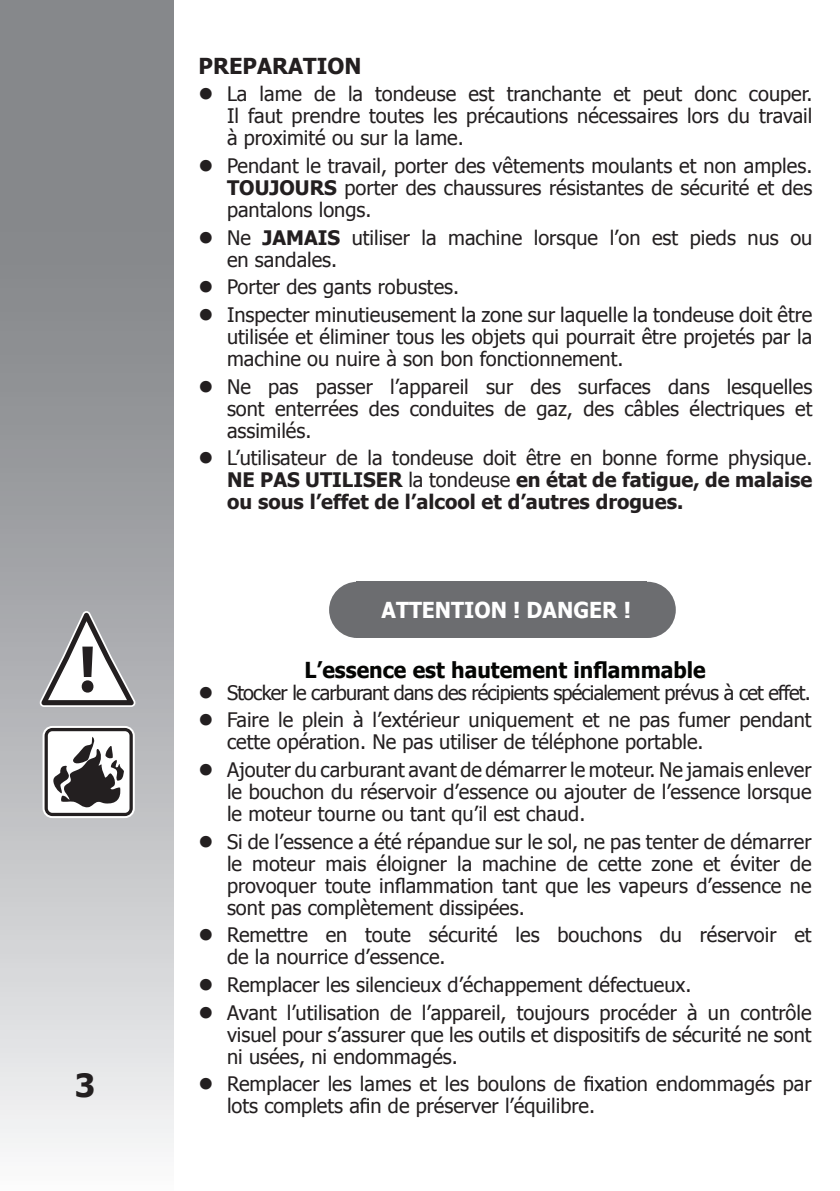
<style>
.page{position:relative;width:840px;height:1191px;background:#fff}
.page>*{position:absolute;margin:0;border:0;box-sizing:border-box;transform-origin:0 0}
.t1{font:700 32px "Tahoma";color:#231f20}
.t2{font:700 22px "Tahoma";color:#040503;scale:.96 1}
.t3{font:700 22px "Tahoma";color:#fff;scale:.96 1}
.t4{font:700 22px "Tahoma";color:#231f20}
.t5{font:20px/22px "Tahoma";color:#231f20;text-align:justify}
.t6{font:700 20px/22px "Tahoma";color:#231f20;text-align:justify}
.t7{font:20px "Tahoma";letter-spacing:-.04em;color:#231f20}
.s1{font-weight:700}
.s2{font-weight:400}
</style>
<div class="page">
<svg style="left:0;top:0;width:1px;height:1148px"></svg>
<svg style="left:1px;top:0;width:172px;height:1148px"></svg>
<div style="left:356px;top:582px;width:290px;height:56px;background:#6c6d70"></div>
<div style="left:619px;top:582px;width:56px;height:56px;background:#6c6d70;border-radius:50%"></div>
<div style="left:329px;top:582px;width:56px;height:56px;background:#6c6d70;border-radius:50%"></div>
<svg style="left:42px;top:725px;width:94px;height:94px"></svg>
<svg style="left:38px;top:610px;width:99px;height:98px"></svg>
<h1 class="t1" style="left:75px;top:1063px;width:22px">3</h1>
<p class="t4" style="left:198px;top:50px;width:164px">PREPARATION</p>
<p class="t5" style="left:227px;top:82px;width:586px;text-indent:-28px">● La lame de la tondeuse est tranchante et peut donc couper.<br>Il faut prendre toutes les précautions nécessaires lors du travail à proximité ou sur la lame.</p>
<p class="t5" style="left:227px;top:154px;width:586px;text-indent:-28px">● Pendant le travail, porter des vêtements moulants et non amples.<br><span class="s1">TOUJOURS</span> porter des chaussures résistantes de sécurité et des pantalons longs.</p>
<p class="t5" style="left:227px;top:225px;width:586px;text-indent:-28px">● Ne <span class="s1">JAMAIS</span> utiliser la machine lorsque l’on est pieds nus ou en sandales.</p>
<p class="t5" style="left:198px;top:275px;width:262px">● Porter des gants robustes.</p>
<p class="t5" style="left:227px;top:303px;width:586px;text-indent:-28px">● Inspecter minutieusement la zone sur laquelle la tondeuse doit être utilisée et éliminer tous les objets qui pourrait être projetés par la machine ou nuire à son bon fonctionnement.</p>
<p class="t5" style="left:227px;top:374px;width:586px;text-indent:-28px">● Ne pas passer l’appareil sur des surfaces dans lesquelles sont enterrées des conduites de gaz, des câbles électriques et assimilés.</p>
<p class="t6" style="left:227px;top:446px;width:586px;text-indent:-28px">● <span class="s2">L’utilisateur de la tondeuse doit être en bonne forme physique.<br></span>NE PAS UTILISER <span class="s2">la tondeuse</span> en état de fatigue, de malaise ou sous l’effet de l’alcool et d’autres drogues.</p>
<p class="t3" style="left:381px;top:595px;width:261px">ATTENTION ! DANGER !</p>
<p class="t2" style="left:304px;top:654px;width:419px">L’essence est hautement inflammable</p>
<p class="t7" style="left:198px;top:679px;width:613px">● Stocker le carburant dans des récipients spécialement prévus à cet effet.</p>
<p class="t5" style="left:227px;top:708px;width:585px;text-indent:-28px">● Faire le plein à l’extérieur uniquement et ne pas fumer pendant cette opération. Ne pas utiliser de téléphone portable.</p>
<p class="t5" style="left:227px;top:757px;width:585px;text-indent:-28px">● Ajouter du carburant avant de démarrer le moteur. Ne jamais enlever le bouchon du réservoir d’essence ou ajouter de l’essence lorsque le moteur tourne ou tant qu’il est chaud.</p>
<p class="t5" style="left:227px;top:829px;width:585px;text-indent:-28px">● Si de l’essence a été répandue sur le sol, ne pas tenter de démarrer le moteur mais éloigner la machine de cette zone et éviter de provoquer toute inflammation tant que les vapeurs d’essence ne sont pas complètement dissipées.</p>
<p class="t5" style="left:227px;top:923px;width:585px;text-indent:-28px">● Remettre en toute sécurité les bouchons du réservoir et de la nourrice d’essence.</p>
<p class="t5" style="left:198px;top:972px;width:494px">● Remplacer les silencieux d’échappement défectueux.</p>
<p class="t5" style="left:227px;top:1000px;width:585px;text-indent:-28px">● Avant l’utilisation de l’appareil, toujours procéder à un contrôle visuel pour s’assurer que les outils et dispositifs de sécurité ne sont ni usées, ni endommagés.</p>
<p class="t5" style="left:227px;top:1072px;width:585px;text-indent:-28px">● Remplacer les lames et les boulons de fixation endommagés par lots complets afin de préserver l’équilibre.</p>
</div>
